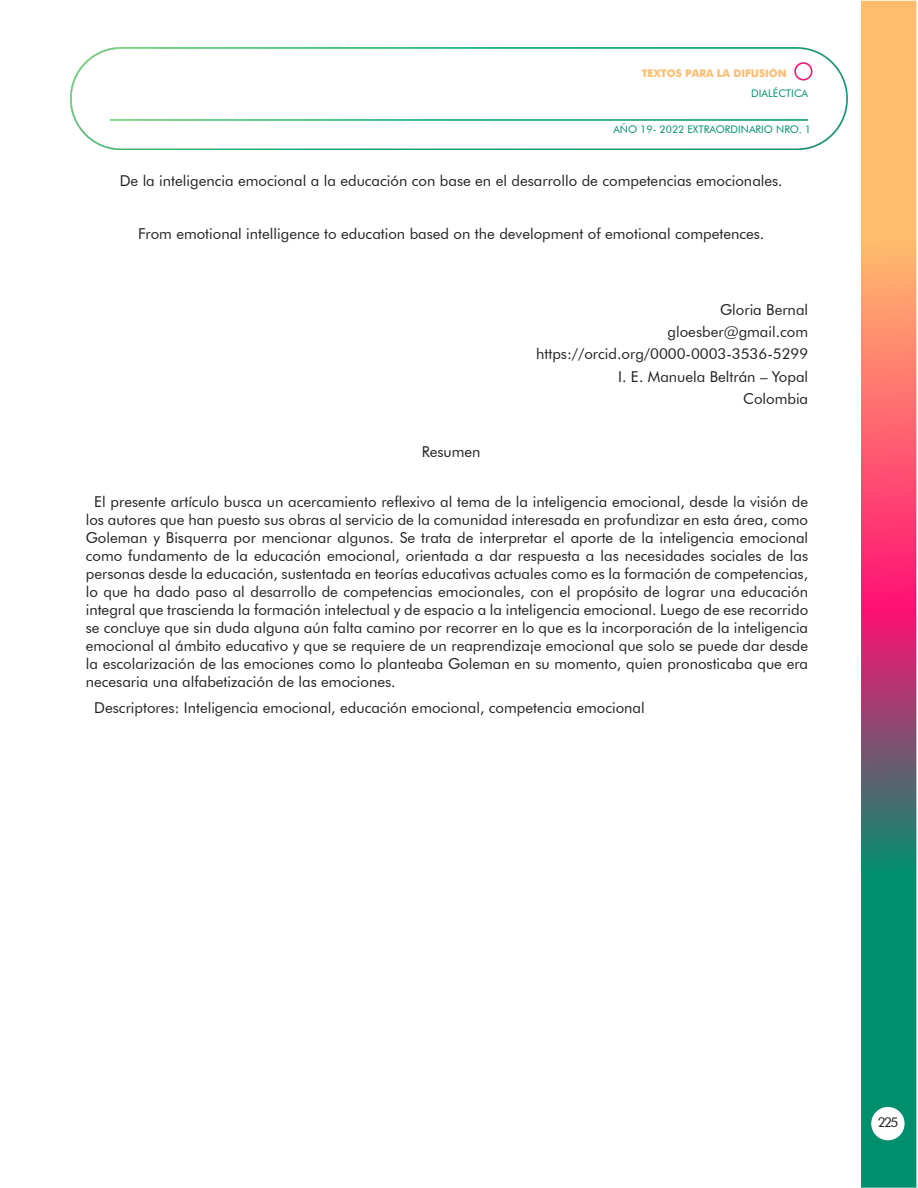
<style>
.page{position:relative;width:918px;height:1188px;background:#fff}
.page>*{position:absolute;margin:0;border:0;box-sizing:border-box;transform-origin:0 0}
.t1{font:15px/18px "Futura BT";color:#231f20;text-align:justify}
.t2{font:13.5px "Futura BT";color:#231f20}
.t3{font:10.5px "Futura BT";color:#008f6d}
.t4{font:700 10.5px "Futura";color:#ffbc6d}
</style>
<div class="page">
<img style="left:861px;top:0;width:56px;height:1188px">
<img style="left:71px;top:48px;width:776px;height:102px">
<div style="left:871px;top:1107px;width:34px;height:33px;background:#fff;border-radius:50%"></div>
<p class="t4" style="left:642px;top:66px;width:147px">TEXTOS PARA LA DIFUSIÓN</p>
<p class="t3" style="left:751px;top:87px;width:58px">DIALÉCTICA</p>
<p class="t3" style="left:613px;top:123px;width:199px">AÑO 19- 2022 EXTRAORDINARIO NRO. 1</p>
<p class="t1" style="left:120px;top:171px;width:665px">De la inteligencia emocional a la educación con base en el desarrollo de competencias emocionales.</p>
<p class="t1" style="left:138px;top:225px;width:628px">From emotional intelligence to education based on the development of emotional competences.</p>
<p class="t1" style="left:720px;top:301px;width:90px">Gloria Bernal</p>
<p class="t1" style="left:668px;top:323px;width:142px">gloesber@gmail.com</p>
<p class="t1" style="left:536px;top:345px;width:273px">https://orcid.org/0000-0003-3536-5299</p>
<p class="t1" style="left:618px;top:367px;width:191px">I. E. Manuela Beltrán – Yopal</p>
<p class="t1" style="left:743px;top:390px;width:67px">Colombia</p>
<p class="t1" style="left:422px;top:443px;width:60px">Resumen</p>
<p class="t1" style="left:86px;top:492px;width:724px;text-indent:9px">El presente artículo busca un acercamiento reflexivo al tema de la inteligencia emocional, desde la visión de los autores que han puesto sus obras al servicio de la comunidad interesada en profundizar en esta área, como Goleman y Bisquerra por mencionar algunos. Se trata de interpretar el aporte de la inteligencia emocional como fundamento de la educación emocional, orientada a dar respuesta a las necesidades sociales de las personas desde la educación, sustentada en teorías educativas actuales como es la formación de competencias, lo que ha dado paso al desarrollo de competencias emocionales, con el propósito de lograr una educación integral que trascienda la formación intelectual y de espacio a la inteligencia emocional. Luego de ese recorrido se concluye que sin duda alguna aún falta camino por recorrer en lo que es la incorporación de la inteligencia emocional al ámbito educativo y que se requiere de un reaprendizaje emocional que solo se puede dar desde la escolarización de las emociones como lo planteaba Goleman en su momento, quien pronosticaba que era necesaria una alfabetización de las emociones.</p>
<p class="t1" style="left:94px;top:699px;width:552px">Descriptores: Inteligencia emocional, educación emocional, competencia emocional</p>
<p class="t2" style="left:878px;top:1114px;width:22px">225</p>
</div>
